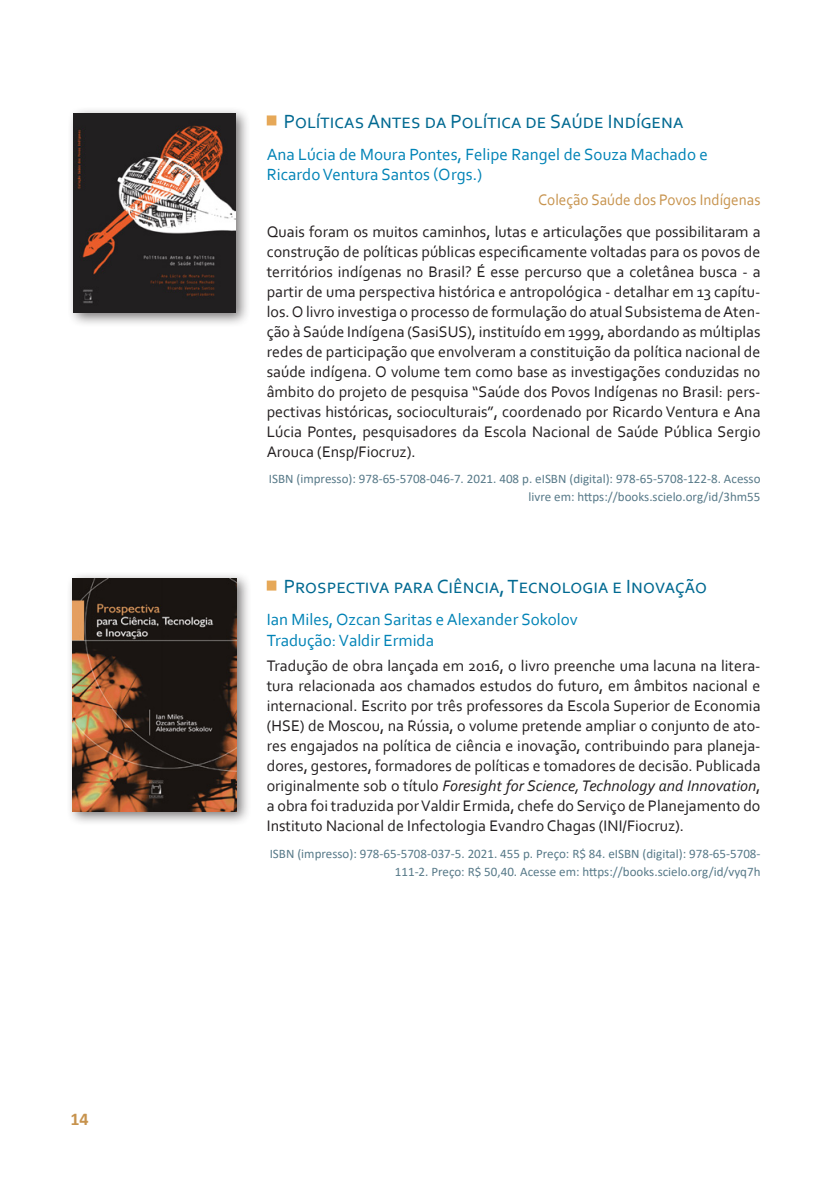
<style>
.page{position:relative;width:840px;height:1191px;background:#fff}
.page>*{position:absolute;margin:0;border:0;box-sizing:border-box;transform-origin:0 0}
.Titulo{font:20px "Corbel";color:#006991}
.t1{font:700 18px "Calibri";color:#c7934d}
.Autor{font:17px/20.4px "Corbel";color:#0083b6}
.Resumo{font:16px/20px "Corbel";color:#231f20;text-align:justify}
.Colecao{font:16px "Corbel";color:#c7934d;scale:.95 1}
.Preço{font:13px/18px "Calibri";color:#587a89;text-align:right}
.s1{font-style:italic}
</style>
<div class="page">
<div style="left:266px;top:115px;width:10px;height:10px;background:#e6a858"></div>
<div style="left:266px;top:580px;width:10px;height:10px;background:#e6a858"></div>
<div style="left:67px;top:106px;width:183px;height:221px;background:#231f20;opacity:.6"></div>
<img style="left:74px;top:113px;width:162px;height:199px">
<div style="left:66px;top:571px;width:185px;height:254px;background:#231f20;opacity:.6"></div>
<img style="left:73px;top:578px;width:164px;height:233px">
<p class="t1" style="left:70px;top:1106px;width:20px">14</p>
<p class="Titulo" style="left:283px;top:109px;width:401px">Políticas Antes da Política de Saúde Indígena</p>
<p class="Autor" style="left:266px;top:144px;width:442px">Ana Lúcia de Moura Pontes, Felipe Rangel de Souza Machado e<br>Ricardo Ventura Santos (Orgs.)</p>
<p class="Colecao" style="left:538px;top:190px;width:235px">Coleção Saúde dos Povos Indígenas</p>
<p class="Resumo" style="left:266px;top:221px;width:495px">Quais foram os muitos caminhos, lutas e articulações que possibilitaram a construção de políticas públicas especificamente voltadas para os povos de territórios indígenas no Brasil? É esse percurso que a coletânea busca - a partir de uma perspectiva histórica e antropológica - detalhar em 13 capítu&shy;los. O livro investiga o processo de formulação do atual Subsistema de Aten&shy;ção à Saúde Indígena (SasiSUS), instituído em 1999, abordando as múltiplas redes de participação que envolveram a constituição da política nacional de saúde indígena. O volume tem como base as investigações conduzidas no âmbito do projeto de pesquisa “Saúde dos Povos Indígenas no Brasil: pers&shy;pectivas históricas, socioculturais”, coordenado por Ricardo Ventura e Ana Lúcia Pontes, pesquisadores da Escola Nacional de Saúde Pública Sergio Arouca (Ensp/Fiocruz).</p>
<p class="Preço" style="left:269px;top:469px;width:493px">ISBN (impresso): 978-65-5708-046-7. 2021. 408 p. eISBN (digital): 978-65-5708-122-8. Acesso livre em: https://books.scielo.org/id/3hm55</p>
<p class="Titulo" style="left:283px;top:574px;width:424px">Prospectiva para Ciência, Tecnologia e Inovação</p>
<p class="Autor" style="left:266px;top:609px;width:312px">Ian Miles, Ozcan Saritas e Alexander Sokolov<br>Tradução: Valdir Ermida</p>
<p class="Resumo" style="left:266px;top:655px;width:495px">Tradução de obra lançada em 2016, o livro preenche uma lacuna na litera&shy;tura relacionada aos chamados estudos do futuro, em âmbitos nacional e internacional. Escrito por três professores da Escola Superior de Economia (HSE) de Moscou, na Rússia, o volume pretende ampliar o conjunto de ato&shy;res engajados na política de ciência e inovação, contribuindo para planeja&shy;dores, gestores, formadores de políticas e tomadores de decisão. Publicada originalmente sob o título <span class="s1">Foresight for Science, Technology and Innovation</span>, a obra foi traduzida por Valdir Ermida, chefe do Serviço de Planejamento do Instituto Nacional de Infectologia Evandro Chagas (INI/Fiocruz).</p>
<p class="Preço" style="left:269px;top:844px;width:492px">ISBN (impresso): 978-65-5708-037-5. 2021. 455 p. Preço: R$ 84. eISBN (digital): 978-65-5708-<br>111-2. Preço: R$ 50,40. Acesse em: https://books.scielo.org/id/vyq7h</p>
</div>
